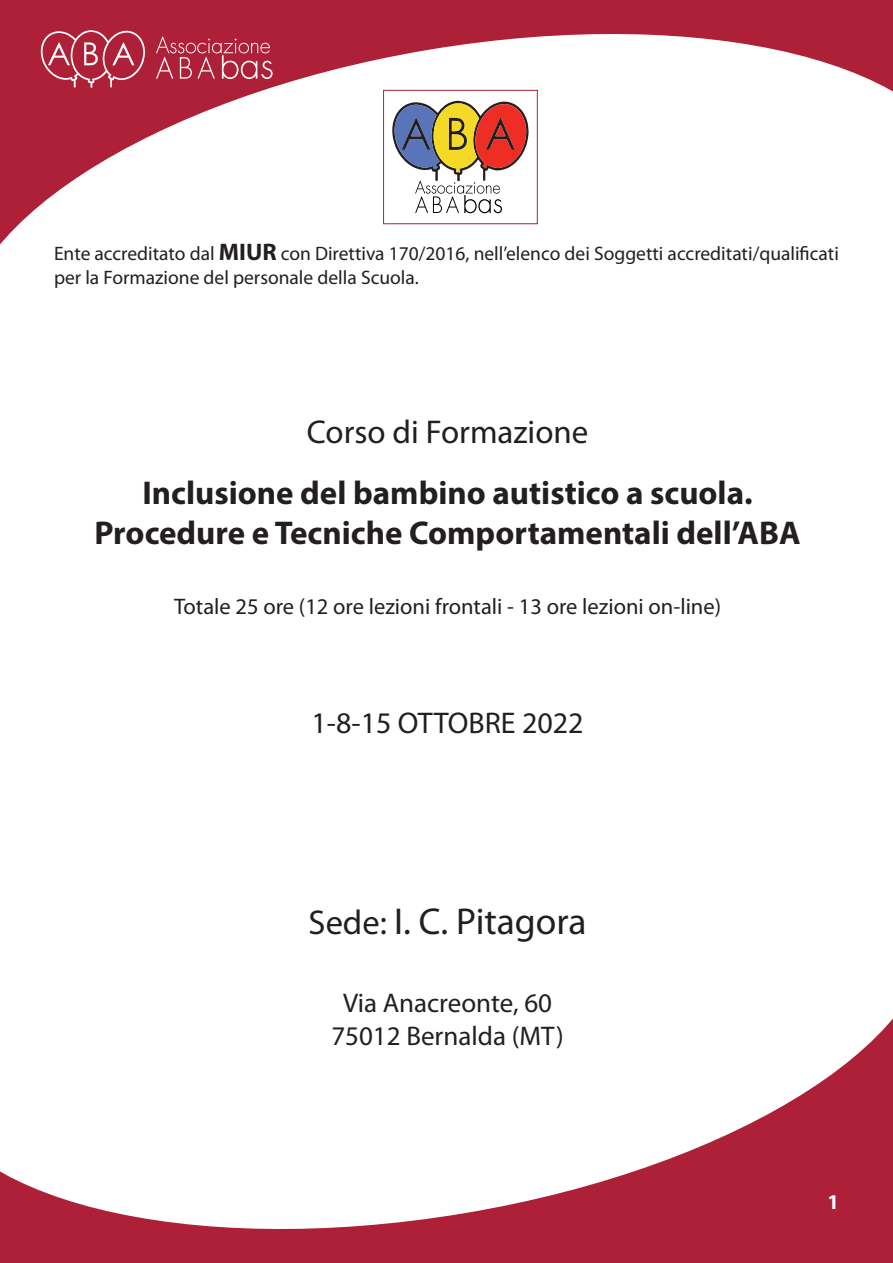
<style>
.page{position:relative;width:893px;height:1263px;background:#fff}
.page>*{position:absolute;margin:0;border:0;box-sizing:border-box;transform-origin:0 0}
.t1{font:37.5px "Myriad Pro";color:#231f20}
.t2{font:700 33px/39.6px "Myriad Pro";color:#231f20;text-align:center}
.t3{font:33px "Myriad Pro";color:#231f20}
.t4{font:30px "Myriad Pro";color:#231f20}
.t5{font:27px/33px "Myriad Pro";color:#231f20;text-align:center}
.t6{font:22.5px "Myriad Pro";color:#231f20}
.t7{font:700 21px "Myriad Pro";color:#fff}
.t8{font:19.5px/23.4px "Myriad Pro";color:#231f20}
.s1{font-weight:700;font-size:24px}
.s2{font-size:34.5px}
</style>
<div class="page">
<svg style="left:0;top:3px;width:893px;height:242px"></svg>
<svg style="left:156px;top:36px;width:117px;height:43px;background:#ba4256"></svg>
<svg style="left:41px;top:30px;width:104px;height:58px;background:#bc475a"></svg>
<svg style="left:0;top:1018px;width:893px;height:242px"></svg>
<svg style="left:392px;top:101px;width:137px;height:112px"></svg>
<div style="left:383px;top:90px;width:155px;height:134px;border:1px solid #ae2037"></div>
<p class="t8" style="left:54px;top:242px;width:786px">Ente accreditato dal <span class="s1">MIUR</span> con Direttiva 170/2016, nell’elenco dei Soggetti accreditati/qualificati per la Formazione del personale della Scuola.</p>
<h2 class="t3" style="left:307px;top:412px;width:283px">Corso di Formazione</h2>
<h2 class="t2" style="left:94px;top:472px;width:708px">Inclusione del bambino autistico a scuola.<br>Procedure e Tecniche Comportamentali dell’ABA</h2>
<p class="t6" style="left:174px;top:593px;width:549px">Totale 25 ore (12 ore lezioni frontali - 13 ore lezioni on-line)</p>
<h3 class="t4" style="left:311px;top:704px;width:274px">1-8-15 OTTOBRE 2022</h3>
<h1 class="t1" style="left:308px;top:899px;width:280px"><span class="s2">Sede:</span> I. C. Pitagora</h1>
<h3 class="t5" style="left:331px;top:986px;width:234px">Via Anacreonte, 60<br>75012 Bernalda (MT)</h3>
<p class="t7" style="left:827px;top:1188px;width:13px">1</p>
</div>
